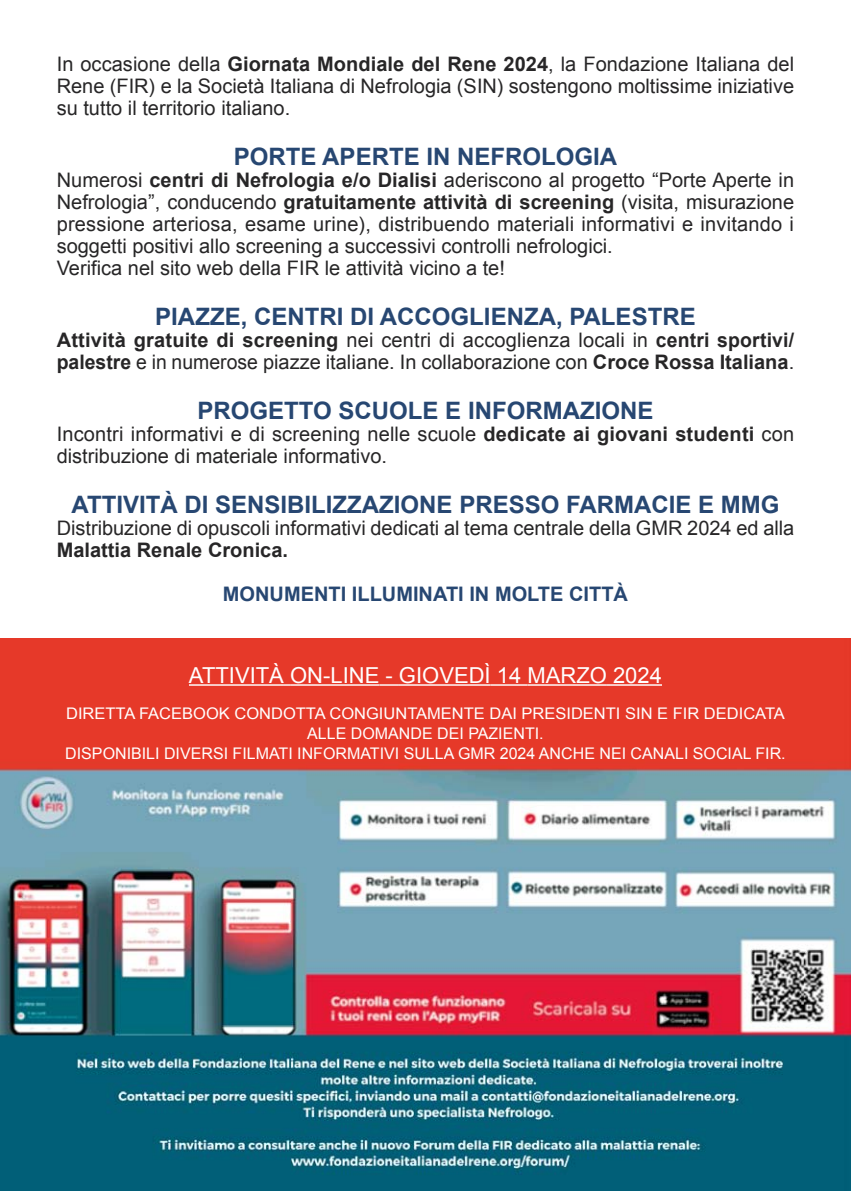
<style>
.page{position:relative;width:851px;height:1191px;background:#fff}
.page>*{position:absolute;margin:0;border:0;box-sizing:border-box;transform-origin:0 0}
.t1{font:700 24px "Arial";color:#274772}
.t2{font:22px "Arial";color:#fff}
.t3{font:20px/22px "Arial";color:#272627}
.t4{font:700 20px "Arial";color:#274772}
.t5{font:700 20px "Arial";color:#272627}
.t6{font:16px/20px "Arial";color:#fff;text-align:center}
.s1{font-weight:700}
</style>
<div class="page">
<img style="left:0;top:638px;width:850px;height:553px">
<hr style="left:189px;top:684px;width:95px;height:1px;background:#fff">
<hr style="left:290px;top:684px;width:89px;height:1px;background:#fff">
<svg style="left:379px;top:684px;width:20px;height:1px"></svg>
<hr style="left:399px;top:684px;width:91px;height:1px;background:#fff">
<hr style="left:490px;top:684px;width:37px;height:1px;background:#fff">
<hr style="left:527px;top:684px;width:79px;height:1px;background:#fff">
<hr style="left:606px;top:684px;width:56px;height:1px;background:#fff">
<p class="t3" style="left:57px;top:53px;width:739px;text-align:justify">In occasione della <span class="s1">Giornata Mondiale del Rene 2024</span>, la Fondazione Italiana del Rene (FIR) e la Società Italiana di Nefrologia (SIN) sostengono moltissime iniziative su tutto il territorio italiano.</p>
<p class="t1" style="left:234px;top:144px;width:385px">PORTE APERTE IN NEFROLOGIA</p>
<p class="t3" style="left:57px;top:169px;width:738px">Numerosi <span class="s1">centri di Nefrologia e/o Dialisi</span> aderiscono al progetto “Porte Aperte in Nefrologia”, conducendo <span class="s1">gratuitamente attività di screening</span> (visita, misurazione pressione arteriosa, esame urine), distribuendo materiali informativi e invitando i soggetti positivi allo screening a successivi controlli nefrologici.<br>Verifica nel sito web della FIR le attività vicino a te!</p>
<p class="t1" style="left:155px;top:304px;width:542px">PIAZZE, CENTRI DI ACCOGLIENZA, PALESTRE</p>
<p class="t3" style="left:57px;top:329px;width:739px"><span class="s1">Attività gratuite di screening</span> nei centri di accoglienza locali in <span class="s1">centri sportivi/ palestre</span> e in numerose piazze italiane. In collaborazione con <span class="s1">Croce Rossa Italiana</span>.</p>
<p class="t1" style="left:197px;top:398px;width:457px">PROGETTO SCUOLE E INFORMAZIONE</p>
<p class="t3" style="left:57px;top:423px;width:739px">Incontri informativi e di screening nelle scuole <span class="s1">dedicate ai giovani studenti</span> con distribuzione di materiale informativo.</p>
<p class="t1" style="left:71px;top:492px;width:709px">ATTIVITÀ DI SENSIBILIZZAZIONE PRESSO FARMACIE E MMG</p>
<p class="t3" style="left:57px;top:517px;width:739px">Distribuzione di opuscoli informativi dedicati al tema centrale della GMR 2024 ed alla</p>
<p class="t5" style="left:57px;top:539px;width:233px">Malattia Renale Cronica.</p>
<p class="t4" style="left:223px;top:583px;width:406px">MONUMENTI ILLUMINATI IN MOLTE CITTÀ</p>
<p class="t2" style="left:189px;top:663px;width:474px">ATTIVITÀ ON-LINE - GIOVEDÌ 14 MARZO 2024</p>
<p class="t6" style="left:65px;top:703px;width:721px">DIRETTA FACEBOOK CONDOTTA CONGIUNTAMENTE DAI PRESIDENTI SIN E FIR DEDICATA<br>ALLE DOMANDE DEI PAZIENTI.<br>DISPONIBILI DIVERSI FILMATI INFORMATIVI SULLA GMR 2024 ANCHE NEI CANALI SOCIAL FIR.</p>
</div>
